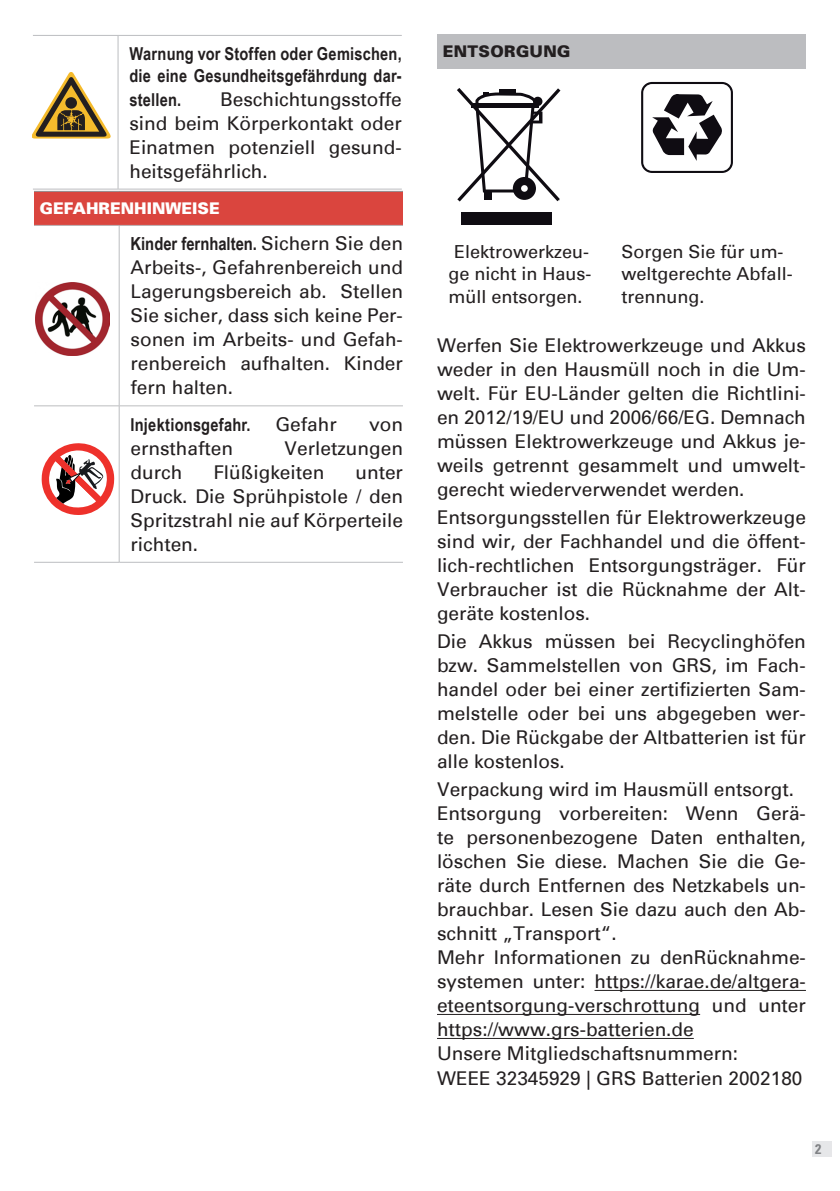
<style>
.page{position:relative;width:840px;height:1191px;background:#fff}
.page>*{position:absolute;margin:0;border:0;box-sizing:border-box;transform-origin:0 0}
.t1{font:19px/24px "Univers";color:#231f20;text-align:justify}
.t2{font:18px/22.6px "Univers";color:#231f20;text-align:center}
.t3{font:700 18px "Arial Narrow";color:#231f20}
.t4{font:700 17.8px/22px "Arial Narrow";letter-spacing:.01em;color:#231f20}
.t5{font:900 16px "Univers";color:#fff}
.t6{font:900 16px "Univers";letter-spacing:.025em;color:#231f20}
.t7{font:700 condensed 14px "Univers 67";color:#808285}
.s1{font-family:"Univers";font-weight:400;font-size:19px}
</style>
<div class="page">
<div style="left:811px;top:1141px;width:20px;height:16px;background:#e6e7e9"></div>
<div style="left:437px;top:34px;width:368px;height:34px;background:#bcbdc0"></div>
<div style="left:461px;top:212px;width:90px;height:12px;background:#0f0c12"></div>
<svg style="left:457px;top:88px;width:103px;height:113px"></svg>
<svg style="left:641px;top:82px;width:91px;height:91px"></svg>
<hr style="left:594px;top:990px;width:211px;height:1px;background:#231f20">
<hr style="left:437px;top:1014px;width:262px;height:1px;background:#231f20">
<hr style="left:437px;top:1038px;width:256px;height:1px;background:#231f20">
<hr style="left:33px;top:35px;width:85px;height:1px;background:#bcbdc0">
<hr style="left:118px;top:35px;width:283px;height:1px;background:#bcbdc0">
<hr style="left:118px;top:36px;width:1px;height:153px;background:#bcbdc0">
<hr style="left:33px;top:189px;width:85px;height:1px;background:#bcbdc0">
<hr style="left:118px;top:189px;width:283px;height:1px;background:#bcbdc0">
<svg style="left:33px;top:72px;width:78px;height:67px"></svg>
<div style="left:34px;top:191px;width:369px;height:34px;background:#da453e"></div>
<hr style="left:34px;top:191px;width:85px;height:1px;background:#939598">
<hr style="left:119px;top:191px;width:284px;height:1px;background:#939598">
<hr style="left:34px;top:225px;width:85px;height:1px;background:#bcbdc0">
<hr style="left:119px;top:225px;width:284px;height:1px;background:#bcbdc0">
<hr style="left:119px;top:226px;width:1px;height:179px;background:#bcbdc0">
<hr style="left:34px;top:405px;width:85px;height:1px;background:#bcbdc0">
<hr style="left:119px;top:405px;width:284px;height:1px;background:#bcbdc0">
<hr style="left:119px;top:406px;width:1px;height:156px;background:#bcbdc0">
<hr style="left:34px;top:562px;width:85px;height:1px;background:#bcbdc0">
<hr style="left:119px;top:562px;width:284px;height:1px;background:#bcbdc0">
<img style="left:35px;top:282px;width:74px;height:73px">
<svg style="left:41px;top:443px;width:74px;height:72px"></svg>
<p class="t4" style="left:129px;top:42px;width:274px">Warnung vor Stoffen oder Gemischen, die eine Gesundheitsgefährdung dar-</p>
<p class="t4" style="left:129px;top:88px;width:53px">stellen.</p>
<p class="t1" style="left:129px;top:87px;width:274px;text-indent:91px">Beschichtungsstoffe sind beim Körperkontakt oder Einatmen potenziell gesund&shy;heitsgefährlich.</p>
<p class="t5" style="left:40px;top:198px;width:181px">GEFAHRENHINWEISE</p>
<p class="t3" style="left:130px;top:230px;width:274px">Kinder fernhalten. <span class="s1">Sichern Sie den</span></p>
<p class="t1" style="left:130px;top:256px;width:274px">Arbeits-, Gefahrenbereich und Lagerungsbereich ab. Stellen Sie sicher, dass sich keine Per&shy;sonen im Arbeits- und Gefah&shy;renbereich aufhalten. Kinder fern halten.</p>
<p class="t4" style="left:130px;top:413px;width:121px">Injektionsgefahr.</p>
<p class="t1" style="left:275px;top:412px;width:63px">Gefahr</p>
<p class="t1" style="left:369px;top:412px;width:35px">von</p>
<p class="t1" style="left:130px;top:436px;width:104px">ernsthaften</p>
<p class="t1" style="left:284px;top:436px;width:120px">Verletzungen</p>
<p class="t1" style="left:130px;top:460px;width:53px">durch</p>
<p class="t1" style="left:213px;top:460px;width:112px">Flüßigkeiten</p>
<p class="t1" style="left:130px;top:460px;width:274px;text-indent:225px">unter Druck. Die Sprühpistole / den Spritzstrahl nie auf Körperteile richten.</p>
<p class="t6" style="left:442px;top:41px;width:129px">ENTSORGUNG</p>
<p class="t2" style="left:448px;top:240px;width:144px">Elektrowerkzeu&shy;ge nicht in Haus&shy;müll entsorgen.</p>
<p class="t2" style="left:621px;top:240px;width:173px;text-align:left">Sorgen Sie für um&shy;weltgerechte Abfall&shy;trennung.</p>
<p class="t1" style="left:437px;top:334px;width:370px">Werfen Sie Elektrowerkzeuge und Akkus weder in den Hausmüll noch in die Um&shy;welt. Für EU-Länder gelten die Richtlini&shy;en 2012/19/EU und 2006/66/EG. Demnach müssen Elektrowerkzeuge und Akkus je&shy;weils getrennt gesammelt und umwelt&shy;gerecht wiederverwendet werden.</p>
<p class="t1" style="left:437px;top:506px;width:370px">Entsorgungsstellen für Elektrowerkzeuge sind wir, der Fachhandel und die öffent&shy;lich-rechtlichen Entsorgungsträger. Für Verbraucher ist die Rücknahme der Alt&shy;geräte kostenlos.</p>
<p class="t1" style="left:437px;top:630px;width:370px">Die Akkus müssen bei Recyclinghöfen bzw. Sammelstellen von GRS, im Fach&shy;handel oder bei einer zertifizierten Sam&shy;melstelle oder bei uns abgegeben wer&shy;den. Die Rückgabe der Altbatterien ist für alle kostenlos.</p>
<p class="t1" style="left:437px;top:778px;width:370px;text-align:left">Verpackung wird im Hausmüll entsorgt.<br>Entsorgung vorbereiten: Wenn Gerä&shy;te personenbezogene Daten enthalten, löschen Sie diese. Machen Sie die Ge&shy;räte durch Entfernen des Netzkabels un&shy;brauchbar. Lesen Sie dazu auch den Ab&shy;schnitt „Transport“.<br>Mehr Informationen zu denRücknahme&shy;systemen unter: https://karae.de/altgera&shy;eteentsorgung-verschrottung und unter https://www.grs-batterien.de<br>Unsere Mitgliedschaftsnummern:<br>WEEE 32345929 | GRS Batterien 2002180</p>
<p class="t7" style="left:814px;top:1140px;width:8px">2</p>
</div>
